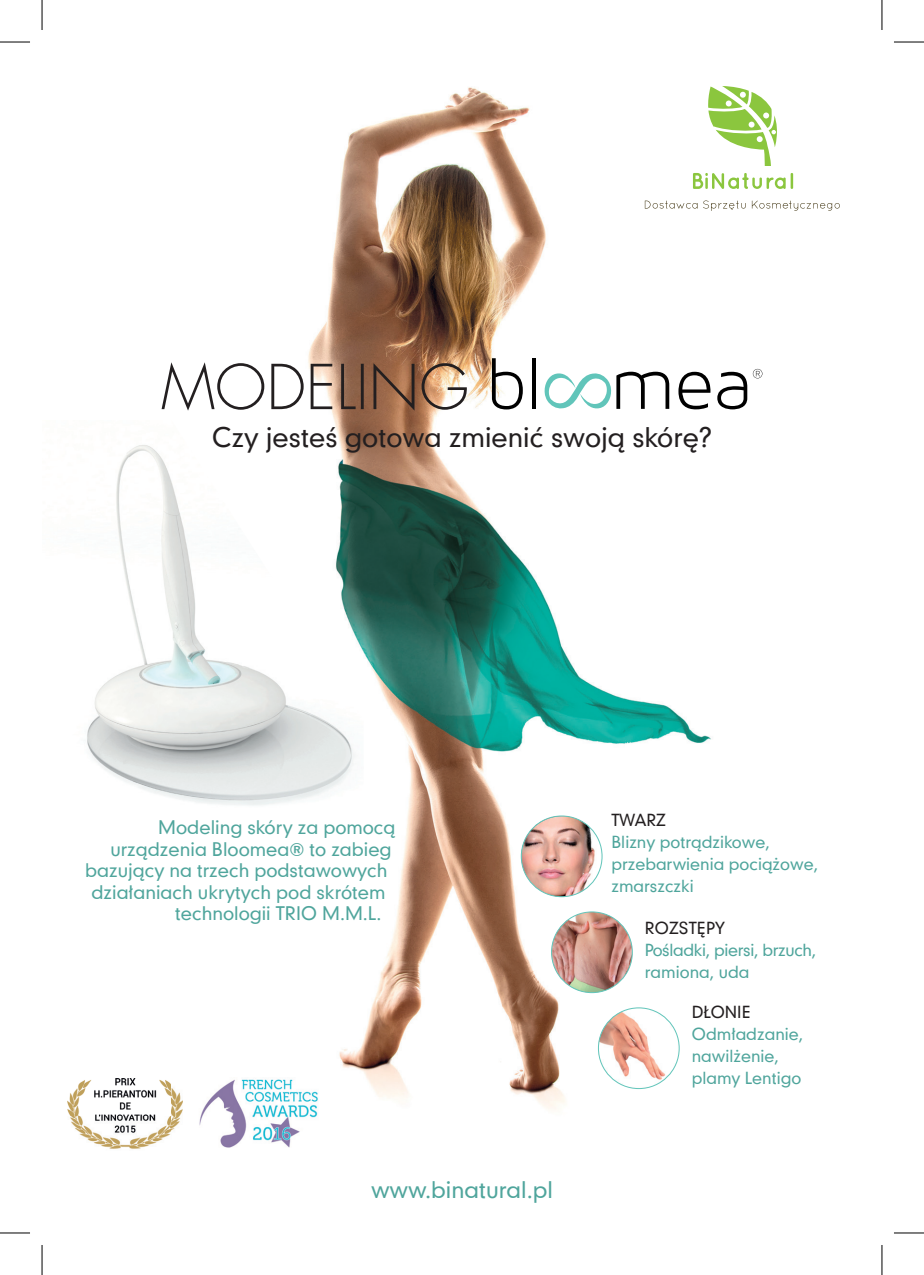
<style>
.page{position:relative;width:924px;height:1275px;background:#fff}
.page>*{position:absolute;margin:0;border:0;box-sizing:border-box;transform-origin:0 0}
.t1{font:26px "Geometric 706 Md EU";color:#231f20}
.t2{font:22px "Geometric 706 Md EU";color:#4fa59c}
.t3{font:18px "Geometric 706 Md EU";color:#4fa59c}
.t4{font:16px/22px "Geometric 706 Md EU";color:#4fa59c}
.t5{font:16px/22px "Geometric 706 Md EU";letter-spacing:-.02em;color:#4fa59c}
.t6{font:16px "Geometric 706 Md EU";color:#231f20}
</style>
<div class="page">
<img style="left:182px;top:87px;width:658px;height:1025px">
<img style="left:87px;top:420px;width:276px;height:387px">
<svg style="left:161px;top:362px;width:305px;height:49px"></svg>
<svg style="left:491px;top:358px;width:31px;height:51px"></svg>
<hr style="left:532px;top:358px;width:4px;height:51px;background:#000">
<svg style="left:678px;top:372px;width:32px;height:37px"></svg>
<svg style="left:543px;top:372px;width:126px;height:37px"></svg>
<svg style="left:717px;top:369px;width:45px;height:40px"></svg>
<img style="left:521px;top:816px;width:80px;height:80px;border-radius:40px">
<div style="left:520px;top:815px;width:82px;height:82px;border:1px solid #61c5ba;border-radius:50%"></div>
<img style="left:598px;top:1008px;width:80px;height:80px;border-radius:40px">
<div style="left:597px;top:1007px;width:82px;height:82px;border:1px solid #61c5ba;border-radius:50%"></div>
<svg style="left:707px;top:86px;width:72px;height:80px"></svg>
<svg style="left:692px;top:173px;width:100px;height:16px"></svg>
<svg style="left:751px;top:201px;width:88px;height:10px"></svg>
<svg style="left:644px;top:200px;width:101px;height:11px"></svg>
<img style="left:68px;top:1078px;width:103px;height:38px">
<img style="left:70px;top:1116px;width:101px;height:33px">
<img style="left:171px;top:1088px;width:11px;height:43px">
<img style="left:195px;top:1077px;width:128px;height:71px">
<img style="left:551px;top:912px;width:81px;height:80px;border-radius:40px">
<div style="left:551px;top:911px;width:81px;height:82px;border:1px solid #61c5ba;border-radius:50%"></div>
<hr style="left:0;top:42px;width:30px;height:1px;background:#000">
<hr style="left:893px;top:42px;width:30px;height:1px;background:#000">
<hr style="left:0;top:1232px;width:30px;height:1px;background:#000">
<hr style="left:893px;top:1232px;width:30px;height:1px;background:#000">
<hr style="left:42px;top:0;width:1px;height:30px;background:#000">
<hr style="left:42px;top:1245px;width:1px;height:30px;background:#000">
<hr style="left:881px;top:0;width:1px;height:30px;background:#000">
<hr style="left:881px;top:1245px;width:1px;height:30px;background:#000">
<h1 class="t1" style="left:212px;top:420px;width:500px">Czy jesteś gotowa zmienić swoją skórę?</h1>
<p class="t3" style="left:158px;top:815px;width:239px">Modeling skóry za pomocą</p>
<p class="t3" style="left:110px;top:837px;width:282px">urządzenia Bloomea® to zabieg</p>
<p class="t3" style="left:85px;top:858px;width:304px">bazujący na trzech podstawowych</p>
<p class="t3" style="left:91px;top:880px;width:295px">działaniach ukrytych pod skrótem</p>
<p class="t3" style="left:175px;top:901px;width:208px">technologii TRIO M.M.L.</p>
<p class="t2" style="left:371px;top:1175px;width:183px">www.binatural.pl</p>
<p class="t6" style="left:611px;top:809px;width:56px">TWARZ</p>
<p class="t4" style="left:611px;top:831px;width:208px">Blizny potrądzikowe, przebarwienia pociążowe, zmarszczki</p>
<p class="t6" style="left:644px;top:917px;width:81px">ROZSTĘPY</p>
<p class="t5" style="left:644px;top:939px;width:173px">Pośladki, piersi, brzuch, ramiona, uda</p>
<p class="t6" style="left:691px;top:1001px;width:61px">DŁONIE</p>
<p class="t4" style="left:691px;top:1023px;width:113px">Odmładzanie, nawilżenie, plamy Lentigo</p>
</div>
